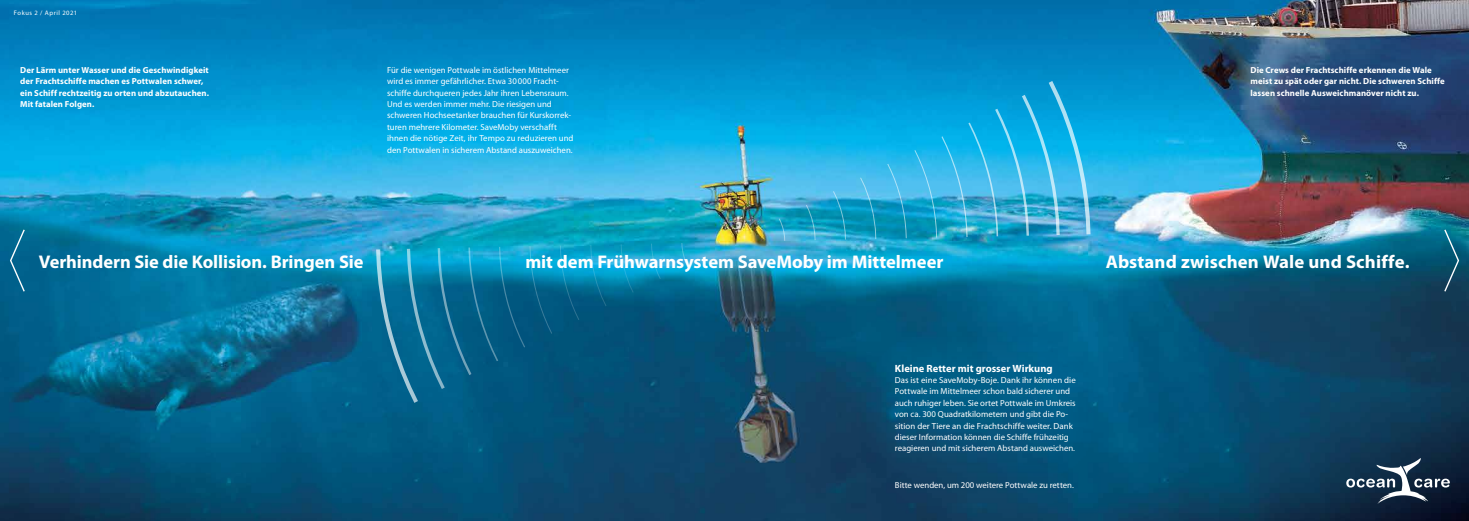
<style>
.page{position:relative;width:1469px;height:521px;background:#fff}
.page>*{position:absolute;margin:0;border:0;box-sizing:border-box;transform-origin:0 0}
.t1{font:700 18.38px "Myriad Pro";letter-spacing:-.005em;color:#fff}
.t2{font:700 10.5px "Myriad Pro";color:#fff}
.t3{font:8.75px/11.4px "Myriad Pro";color:#fff}
.t4{font:700 8.75px/11.4px "Myriad Pro";letter-spacing:.005em;color:#fff}
.t5{font:6.56px "Myriad Pro";letter-spacing:.085em;color:#fff}
</style>
<div class="page">
<img style="left:0;top:0;width:1468px;height:521px">
<svg style="left:371px;top:75px;width:720px;height:333px;background:#2093bf"></svg>
<svg style="left:405px;top:75px;width:653px;height:333px;background:#1a91bd"></svg>
<svg style="left:440px;top:75px;width:584px;height:333px;background:#148db9"></svg>
<svg style="left:474px;top:75px;width:517px;height:333px;background:#148bb6"></svg>
<svg style="left:508px;top:75px;width:449px;height:333px;background:#108ab5"></svg>
<svg style="left:541px;top:75px;width:383px;height:333px;background:#0b83af"></svg>
<svg style="left:575px;top:84px;width:315px;height:316px;background:#0a7fac"></svg>
<svg style="left:608px;top:117px;width:249px;height:250px;background:#0f89b4"></svg>
<img style="left:642px;top:151px;width:181px;height:182px">
<img style="left:675px;top:184px;width:115px;height:116px">
<div style="left:349px;top:28px;width:258px;height:165px;background:#00a2e6;opacity:.75"></div>
<div style="left:857px;top:325px;width:253px;height:166px;background:#00a2e6;opacity:.75"></div>
<div style="left:862px;top:443px;width:241px;height:78px;background:#00a2e6;opacity:.75"></div>
<svg style="left:1442px;top:228px;width:17px;height:65px"></svg>
<svg style="left:9px;top:228px;width:17px;height:65px"></svg>
<div style="left:1212px;top:27px;width:256px;height:109px;background:#00a2e6;opacity:.75"></div>
<svg style="left:1346px;top:458px;width:103px;height:46px;background:#384d61"></svg>
<p class="t5" style="left:14px;top:9px;width:65px">Fokus 2 / April 2021</p>
<p class="t4" style="left:20px;top:64px;width:190px">Der Lärm unter Wasser und die Geschwindigkeit der Frachtschiffe machen es Pottwalen schwer, ein Schiff rechtzeitig zu orten und abzutauchen.<br>Mit fatalen Folgen.</p>
<p class="t3" style="left:387px;top:64px;width:188px">Für die wenigen Pottwale im östlichen Mittelmeer wird es immer gefährlicher. Etwa 30000 Fracht&shy;schiffe durchqueren jedes Jahr ihren Lebensraum.<br>Und es werden immer mehr. Die riesigen und schweren Hochseetanker brauchen für Kurskorrek&shy;turen mehrere Kilometer. SaveMoby verschafft ihnen die nötige Zeit, ihr Tempo zu reduzieren und den Pottwalen in sicherem Abstand auszuweichen.</p>
<p class="t4" style="left:1250px;top:64px;width:196px">Die Crews der Frachtschiffe erkennen die Wale meist zu spät oder gar nicht. Die schweren Schiffe lassen schnelle Ausweichmanöver nicht zu.</p>
<h1 class="t1" style="left:39px;top:251px;width:326px">Verhindern Sie die Kollision. Bringen Sie</h1>
<h1 class="t1" style="left:1105px;top:251px;width:305px">Abstand zwischen Wale und Schiffe.</h1>
<h1 class="t1" style="left:525px;top:251px;width:419px">mit dem Frühwarnsystem SaveMoby im Mittelmeer</h1>
<p class="t2" style="left:895px;top:362px;width:159px">Kleine Retter mit grosser Wirkung</p>
<p class="t3" style="left:895px;top:375px;width:182px">Das ist eine SaveMoby-Boje. Dank ihr können die Pottwale im Mittelmeer schon bald sicherer und auch ruhiger leben. Sie ortet Pottwale im Umkreis von ca. 300 Quadratkilometern und gibt die Po&shy;sition der Tiere an die Frachtschiffe weiter. Dank dieser Information können die Schiffe frühzeitig reagieren und mit sicherem Abstand ausweichen.</p>
<p class="t3" style="left:895px;top:480px;width:180px">Bitte wenden, um 200 weitere Pottwale zu retten.</p>
</div>
